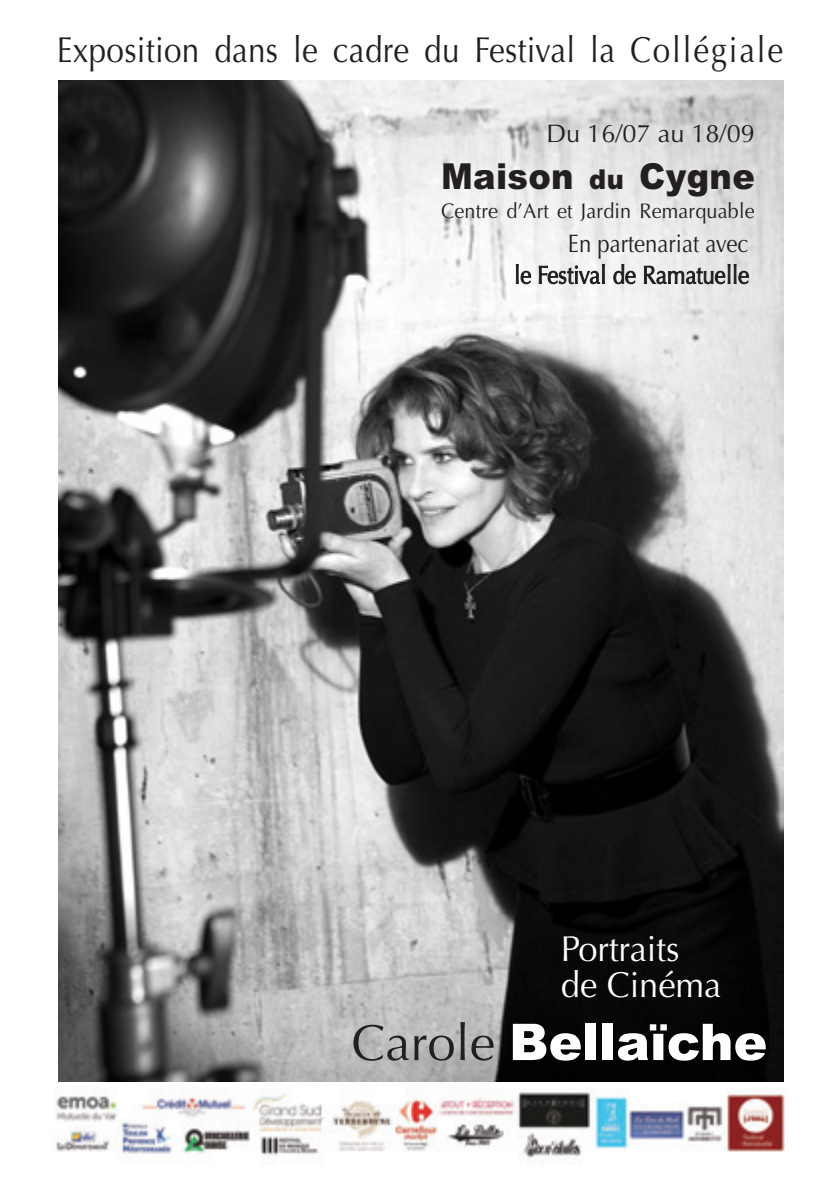
<style>
.page{position:relative;width:840px;height:1191px;background:#fff}
.page>*{position:absolute;margin:0;border:0;box-sizing:border-box;transform-origin:0 0}
.t1{font:900 50.6px "Arial";color:#fff}
.t2{font:36px "Optima";letter-spacing:.01em;color:#231f20;scale:.87 1}
.t3{font:36px/36px "Optima";color:#fff;scale:.95 1}
.t4{font:900 35.8px "Arial";letter-spacing:.01em;color:#231f20;scale:.94 1}
.t5{font:25.2px/31px "Optima";color:#231f20;text-align:right;scale:.87 1}
.t6{font:25.2px "Optima";color:#231f20}
.t7{font:21px "Optima";letter-spacing:.01em;color:#231f20;scale:.94 1}
.s1{font-size:27.4px}
.s2{font-family:"Optima";font-weight:400;color:#231f20}
</style>
<div class="page">
<img style="left:58px;top:80px;width:724px;height:1001px">
<img style="left:56px;top:1087px;width:729px;height:71px">
<p class="t2" style="left:57px;top:29px;width:836px">Exposition dans le cadre du Festival la Collégiale</p>
<p class="t6" style="left:546px;top:119px;width:210px">Du 16/07 au 18/09</p>
<p class="t4" style="left:441px;top:155px;width:335px">Maison <span class="s1">du</span> Cygne</p>
<p class="t7" style="left:441px;top:199px;width:335px">Centre d’Art et Jardin Remarquable</p>
<p class="t5" style="left:514px;top:229px;width:271px">En partenariat avec<br>le Festival de Ramatuelle</p>
<p class="t3" style="left:560px;top:931px;width:170px">Portraits de Cinéma</p>
<h1 class="t1" style="left:351px;top:1013px;width:417px"><span class="s2">Carole</span> Bellaïche</h1>
</div>
